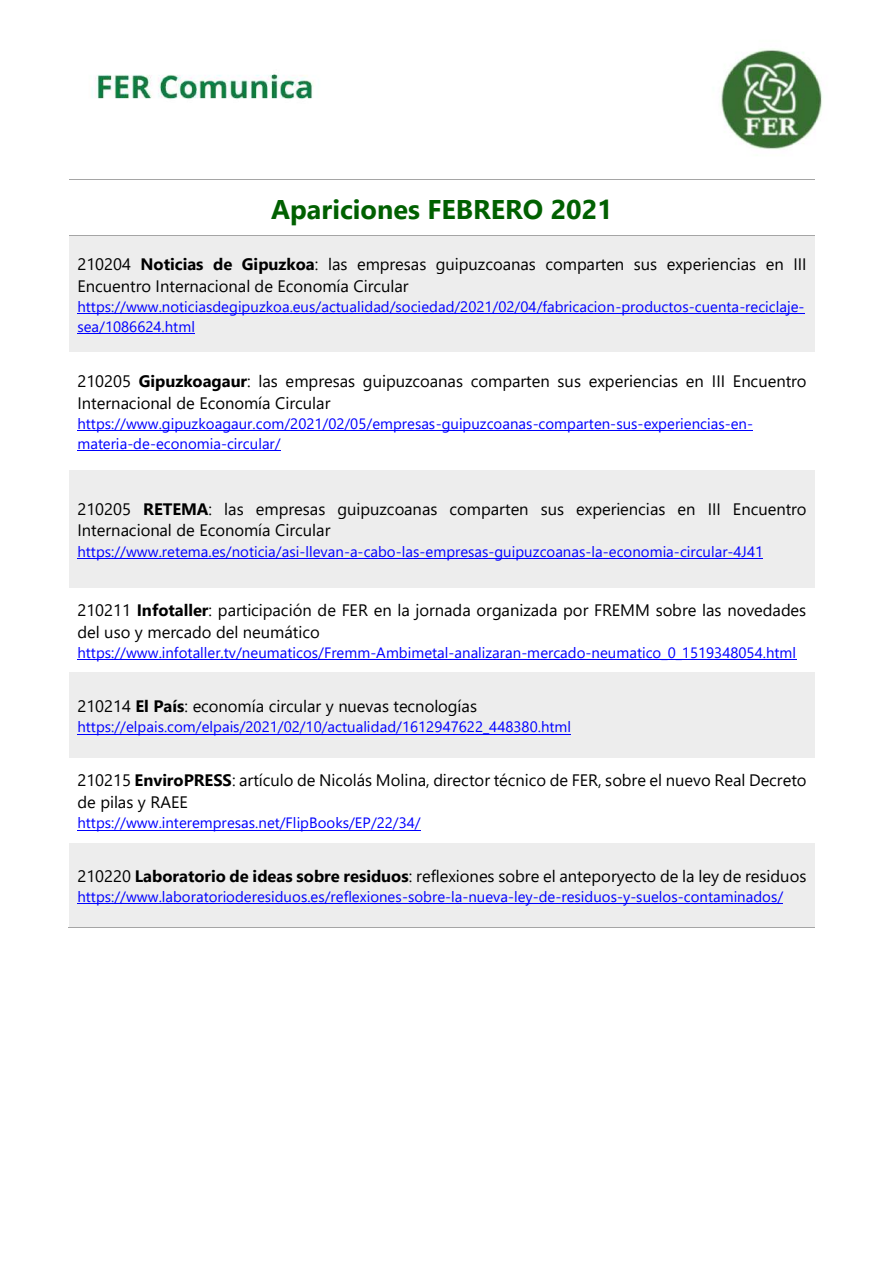
<style>
.page{position:relative;width:893px;height:1264px;background:#fff}
.page>*{position:absolute;margin:0;border:0;box-sizing:border-box;transform-origin:0 0}
.t1{font:700 27px "Segoe UI";color:#006000}
.t2{font:16.5px/21.9px "Segoe UI";color:#000}
.t3{font:15px/20px "Segoe UI";color:#00f}
.s1{font-weight:700}
</style>
<div class="page">
<img style="left:92px;top:49px;width:730px;height:101px">
<div style="left:83px;top:104px;width:213px;height:43px;background:#fff"></div>
<hr style="left:69px;top:179px;width:745px;height:1px;background:#a5a5a5">
<div style="left:69px;top:236px;width:745px;height:116px;background:#ededed"></div>
<hr style="left:77px;top:313px;width:727px;height:1px;background:#00f">
<hr style="left:77px;top:333px;width:118px;height:1px;background:#00f">
<hr style="left:69px;top:235px;width:745px;height:1px;background:#a5a5a5">
<hr style="left:77px;top:430px;width:676px;height:1px;background:#00f">
<hr style="left:77px;top:450px;width:204px;height:1px;background:#00f">
<div style="left:69px;top:470px;width:745px;height:117px;background:#ededed"></div>
<hr style="left:77px;top:558px;width:686px;height:1px;background:#00f">
<hr style="left:77px;top:659px;width:719px;height:1px;background:#00f">
<div style="left:69px;top:672px;width:745px;height:85px;background:#ededed"></div>
<hr style="left:77px;top:733px;width:494px;height:1px;background:#00f">
<hr style="left:77px;top:829px;width:344px;height:1px;background:#00f">
<div style="left:69px;top:842px;width:745px;height:85px;background:#ededed"></div>
<hr style="left:77px;top:903px;width:706px;height:1px;background:#00f">
<hr style="left:68px;top:927px;width:746px;height:1px;background:#a5a5a5">
<h1 class="t1" style="left:271px;top:190px;width:343px">Apariciones FEBRERO 2021</h1>
<p class="t2" style="left:77px;top:252px;width:730px">210204 <span class="s1">Noticias de Gipuzkoa</span>: las empresas guipuzcoanas comparten sus experiencias en III<br>Encuentro Internacional de Economía Circular</p>
<p class="t3" style="left:77px;top:295px;width:728px">https://www.noticiasdegipuzkoa.eus/actualidad/sociedad/2021/02/04/fabricacion-productos-cuenta-reciclaje&shy;sea/1086624.html</p>
<p class="t2" style="left:77px;top:368px;width:730px">210205 <span class="s1">Gipuzkoagaur</span>: las empresas guipuzcoanas comparten sus experiencias en III Encuentro<br>Internacional de Economía Circular</p>
<p class="t3" style="left:77px;top:412px;width:677px">https://www.gipuzkoagaur.com/2021/02/05/empresas-guipuzcoanas-comparten-sus-experiencias-en&shy;materia-de-economia-circular/</p>
<p class="t2" style="left:77px;top:496px;width:730px">210205 <span class="s1">RETEMA</span>: las empresas guipuzcoanas comparten sus experiencias en III Encuentro<br>Internacional de Economía Circular</p>
<p class="t3" style="left:77px;top:540px;width:687px">https://www.retema.es/noticia/asi-llevan-a-cabo-las-empresas-guipuzcoanas-la-economia-circular-4J41</p>
<p class="t2" style="left:77px;top:597px;width:730px">210211 <span class="s1">Infotaller</span>: participación de FER en la jornada organizada por FREMM sobre las novedades del uso y mercado del neumático</p>
<p class="t3" style="left:77px;top:641px;width:720px">https://www.infotaller.tv/neumaticos/Fremm-Ambimetal-analizaran-mercado-neumatico_0_1519348054.html</p>
<p class="t2" style="left:77px;top:694px;width:401px">210214 <span class="s1">El País</span>: economía circular y nuevas tecnologías</p>
<p class="t3" style="left:77px;top:715px;width:495px">https://elpais.com/elpais/2021/02/10/actualidad/1612947622_448380.html</p>
<p class="t2" style="left:77px;top:767px;width:730px">210215 <span class="s1">EnviroPRESS</span>: artículo de Nicolás Molina, director técnico de FER, sobre el nuevo Real Decreto de pilas y RAEE</p>
<p class="t3" style="left:77px;top:811px;width:345px">https://www.interempresas.net/FlipBooks/EP/22/34/</p>
<p class="t2" style="left:77px;top:863px;width:730px">210220 <span class="s1">Laboratorio de ideas sobre residuos</span>: reflexiones sobre el anteporyecto de la ley de residuos</p>
<p class="t3" style="left:77px;top:885px;width:707px">https://www.laboratorioderesiduos.es/reflexiones-sobre-la-nueva-ley-de-residuos-y-suelos-contaminados/</p>
</div>
